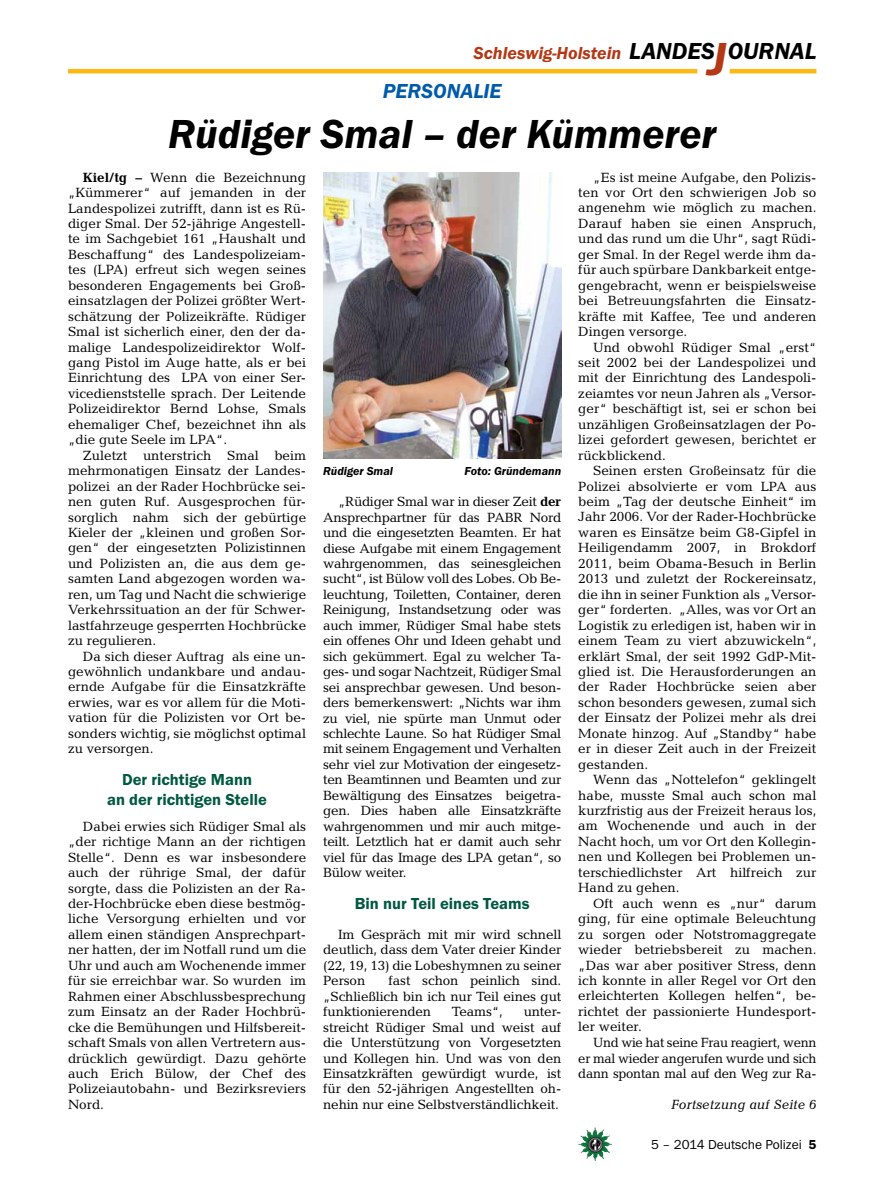
<style>
.page{position:relative;width:893px;height:1191px;background:#fff}
.page>*{position:absolute;margin:0;border:0;box-sizing:border-box;transform-origin:0 0}
.t1{font:italic 600 42px "Franklin Gothic Itc T";color:#000}
.t2{font:italic 600 24px "Franklin Gothic Itc T";color:#000}
.t3{font:italic 600 21px "Franklin Gothic Itc T";color:#005baa}
.t4{font:italic 600 18px "Franklin Gothic Itc T";color:#b33916}
.t5{font:600 16.5px/19.5px "Franklin Gothic Itc T";color:#005941;text-align:center}
.t6{font:13.5px/15.5px "Candida";color:#000;text-align:justify}
.t7{font:13.5px "Franklin Gothic Itc T";color:#000}
.t8{font:italic 13.5px "Candida";color:#000}
.t9{font:italic 600 12px "Franklin Gothic Itc T";color:#000}
.s1{font-size:48px;color:#b33916}
.s2{font-weight:700}
.s3{font-weight:600}
</style>
<div class="page">
<img style="left:578px;top:1127px;width:17px;height:25px">
<hr style="left:730px;top:69px;width:86px;height:4px;background:#fdb913">
<hr style="left:68px;top:69px;width:629px;height:4px;background:#fdb913">
<img style="left:323px;top:173px;width:238px;height:286px">
<h2 class="t2" style="left:629px;top:37px;width:189px">LANDES<span class="s1">J</span>OURNAL</h2>
<h3 class="t4" style="left:473px;top:42px;width:149px">Schleswig-Holstein</h3>
<h3 class="t3" style="left:383px;top:79px;width:26px">Personalie</h3>
<h1 class="t1" style="left:168px;top:109px;width:550px">Rüdiger Smal – der Kümmerer</h1>
<p class="t6" style="left:68px;top:169px;width:240px;text-indent:15px"><span class="s2">Kiel/tg –</span> Wenn die Bezeichnung „Kümmerer“ auf jemanden in der Landespolizei zutrifft, dann ist es Rü&shy;diger Smal. Der 52-jährige Angestell&shy;te im Sachgebiet 161 „Haushalt und Beschaffung“ des Landespolizeiam&shy;tes (LPA) erfreut sich wegen seines besonderen Engagements bei Groß&shy;einsatzlagen der Polizei größter Wert&shy;schätzung der Polizeikräfte. Rüdiger Smal ist sicherlich einer, den der da&shy;malige Landespolizeidirektor Wolf&shy;gang Pistol im Auge hatte, als er bei Einrichtung des LPA von einer Ser&shy;vicedienststelle sprach. Der Leitende Polizeidirektor Bernd Lohse, Smals ehemaliger Chef, bezeichnet ihn als „die gute Seele im LPA“.</p>
<p class="t6" style="left:68px;top:447px;width:240px;text-indent:15px">Zuletzt unterstrich Smal beim mehrmonatigen Einsatz der Landes&shy;polizei an der Rader Hochbrücke sei&shy;nen guten Ruf. Ausgesprochen für&shy;sorglich nahm sich der gebürtige Kieler der „kleinen und großen Sor&shy;gen“ der eingesetzten Polizistinnen und Polizisten an, die aus dem ge&shy;samten Land abgezogen worden wa&shy;ren, um Tag und Nacht die schwierige Verkehrssituation an der für Schwer&shy;lastfahrzeuge gesperrten Hochbrücke zu regulieren.</p>
<p class="t6" style="left:68px;top:648px;width:240px;text-indent:15px">Da sich dieser Auftrag als eine un&shy;gewöhnlich undankbare und andau&shy;ernde Aufgabe für die Einsatzkräfte erwies, war es vor allem für die Moti&shy;vation für die Polizisten vor Ort be&shy;sonders wichtig, sie möglichst optimal zu versorgen.</p>
<p class="t5" style="left:107px;top:770px;width:161px">Der richtige Mann<br>an der richtigen Stelle</p>
<p class="t6" style="left:68px;top:818px;width:240px;text-indent:15px">Dabei erwies sich Rüdiger Smal als „der richtige Mann an der richtigen Stelle“. Denn es war insbesondere auch der rührige Smal, der dafür sorgte, dass die Polizisten an der Ra&shy;der-Hochbrücke eben diese bestmög&shy;liche Versorgung erhielten und vor allem einen ständigen Ansprechpart&shy;ner hatten, der im Notfall rund um die Uhr und auch am Wochenende immer für sie erreichbar war. So wurden im Rahmen einer Abschlussbesprechung zum Einsatz an der Rader Hochbrü&shy;cke die Bemühungen und Hilfsbereit&shy;schaft Smals von allen Vertretern aus&shy;drücklich gewürdigt. Dazu gehörte auch Erich Bülow, der Chef des Polizeiautobahn- und Bezirksreviers Nord.</p>
<p class="t6" style="left:578px;top:169px;width:240px;text-indent:15px">„Es ist meine Aufgabe, den Polizis&shy;ten vor Ort den schwierigen Job so angenehm wie möglich zu machen.<br>Darauf haben sie einen Anspruch, und das rund um die Uhr“, sagt Rüdi&shy;ger Smal. In der Regel werde ihm da&shy;für auch spürbare Dankbarkeit entge&shy;gengebracht, wenn er beispielsweise bei Betreuungsfahrten die Einsatz&shy;kräfte mit Kaffee, Tee und anderen Dingen versorge.</p>
<p class="t6" style="left:578px;top:339px;width:240px;text-indent:15px">Und obwohl Rüdiger Smal „erst“ seit 2002 bei der Landespolizei und mit der Einrichtung des Landespoli&shy;zeiamtes vor neun Jahren als „Versor&shy;ger“ beschäftigt ist, sei er schon bei unzähligen Großeinsatzlagen der Po&shy;lizei gefordert gewesen, berichtet er rückblickend.</p>
<p class="t6" style="left:578px;top:463px;width:240px;text-indent:15px">Seinen ersten Großeinsatz für die Polizei absolvierte er vom LPA aus beim „Tag der deutsche Einheit“ im Jahr 2006. Vor der Rader-Hochbrücke waren es Einsätze beim G8-Gipfel in Heiligendamm 2007, in Brokdorf 2011, beim Obama-Besuch in Berlin 2013 und zuletzt der Rockereinsatz, die ihn in seiner Funktion als „Versor&shy;ger“ forderten. „Alles, was vor Ort an Logistik zu erledigen ist, haben wir in einem Team zu viert abzuwickeln“, erklärt Smal, der seit 1992 GdP-Mit&shy;glied ist. Die Herausforderungen an der Rader Hochbrücke seien aber schon besonders gewesen, zumal sich der Einsatz der Polizei mehr als drei Monate hinzog. Auf „Standby“ habe er in dieser Zeit auch in der Freizeit gestanden.</p>
<p class="t6" style="left:578px;top:772px;width:240px;text-indent:15px">Wenn das „Nottelefon“ geklingelt habe, musste Smal auch schon mal kurzfristig aus der Freizeit heraus los, am Wochenende und auch in der Nacht hoch, um vor Ort den Kollegin&shy;nen und Kollegen bei Problemen un&shy;terschiedlichster Art hilfreich zur Hand zu gehen.</p>
<p class="t6" style="left:578px;top:895px;width:240px;text-indent:15px">Oft auch wenn es „nur“ darum ging, für eine optimale Beleuchtung zu sorgen oder Notstromaggregate wieder betriebsbereit zu machen. „Das war aber positiver Stress, denn ich konnte in aller Regel vor Ort den erleichterten Kollegen helfen“, be&shy;richtet der passionierte Hundesport&shy;ler weiter.</p>
<p class="t6" style="left:578px;top:1034px;width:240px;text-indent:15px">Und wie hat seine Frau reagiert, wenn er mal wieder angerufen wurde und sich dann spontan mal auf den Weg zur Ra-</p>
<p class="t8" style="left:671px;top:1096px;width:147px">Fortsetzung auf Seite 6</p>
<p class="t9" style="left:323px;top:464px;width:71px">Rüdiger Smal</p>
<p class="t9" style="left:465px;top:464px;width:98px">Foto: Gründemann</p>
<p class="t6" style="left:323px;top:494px;width:240px;text-indent:15px">„Rüdiger Smal war in dieser Zeit <span class="s2">der </span>Ansprechpartner für das PABR Nord und die eingesetzten Beamten. Er hat diese Aufgabe mit einem Engagement wahrgenommen, das seinesgleichen sucht“, ist Bülow voll des Lobes. Ob Be&shy;leuchtung, Toiletten, Container, deren Reinigung, Instandsetzung oder was auch immer, Rüdiger Smal habe stets ein offenes Ohr und Ideen gehabt und sich gekümmert. Egal zu welcher Ta&shy;ges- und sogar Nachtzeit, Rüdiger Smal sei ansprechbar gewesen. Und beson&shy;ders bemerkenswert: „Nichts war ihm zu viel, nie spürte man Unmut oder schlechte Laune. So hat Rüdiger Smal mit seinem Engagement und Verhalten sehr viel zur Motivation der eingesetz&shy;ten Beamtinnen und Beamten und zur Bewältigung des Einsatzes beigetra&shy;gen. Dies haben alle Einsatzkräfte wahrgenommen und mir auch mitge&shy;teilt. Letztlich hat er damit auch sehr viel für das Image des LPA getan“, so Bülow weiter.</p>
<p class="t5" style="left:355px;top:893px;width:176px">Bin nur Teil eines Teams</p>
<p class="t6" style="left:323px;top:926px;width:240px;text-indent:15px">Im Gespräch mit mir wird schnell deutlich, dass dem Vater dreier Kinder (22, 19, 13) die Lobeshymnen zu seiner Person</p>
<p class="t6" style="left:323px;top:973px;width:240px;text-indent:65px">fast schon peinlich sind. „Schließlich bin ich nur Teil eines gut funktionierenden</p>
<p class="t6" style="left:452px;top:1004px;width:53px">Teams“,</p>
<p class="t6" style="left:323px;top:1004px;width:240px;text-indent:201px">unter&shy;streicht Rüdiger Smal und weist auf die Unterstützung von Vorgesetzten und Kollegen hin. Und was von den Einsatzkräften gewürdigt wurde, ist für den 52-jährigen Angestellten oh&shy;nehin nur eine Selbstverständlichkeit.</p>
<p class="t7" style="left:651px;top:1136px;width:167px">5 – 2014 Deutsche Polizei <span class="s3">5</span></p>
</div>
